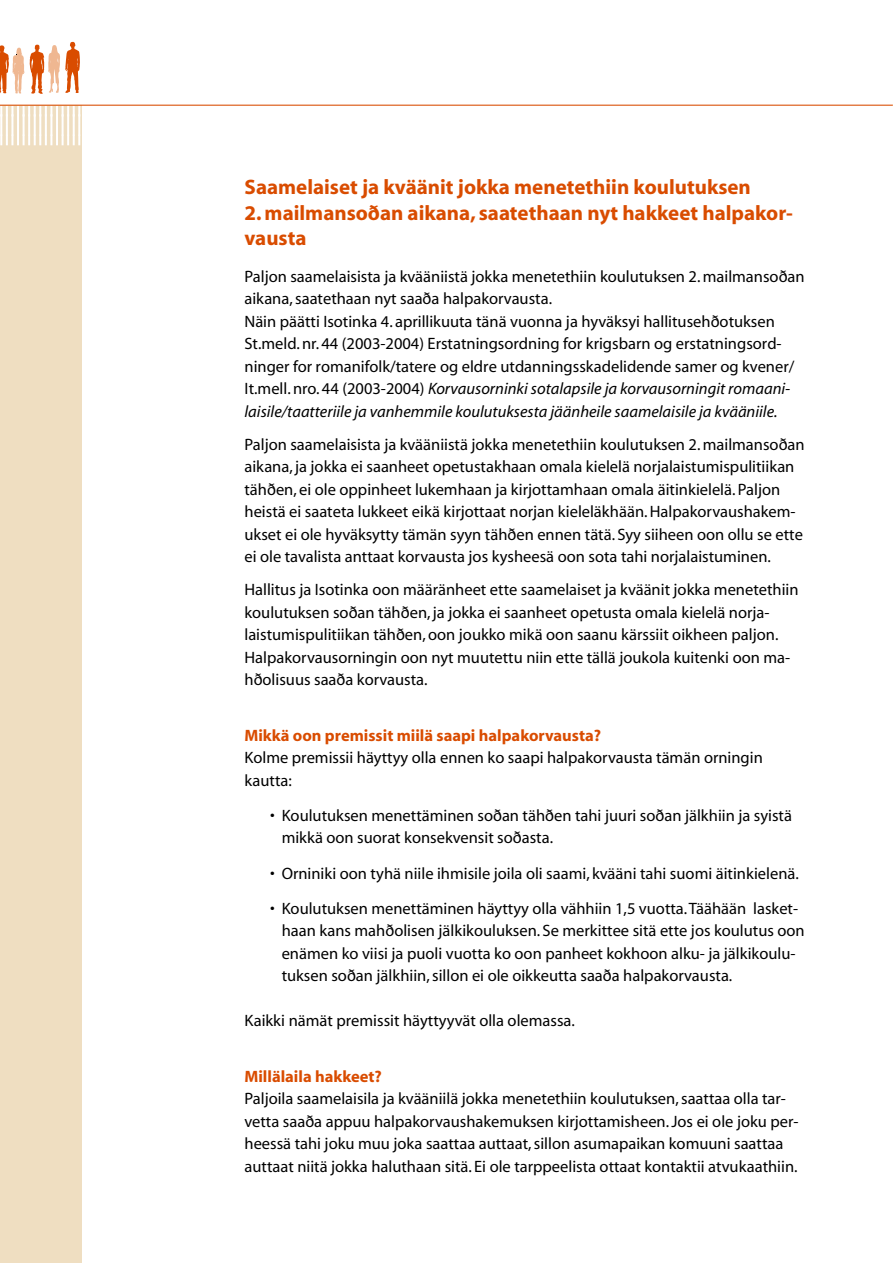
<style>
.page{position:relative;width:893px;height:1263px;background:#fff}
.page>*{position:absolute;margin:0;border:0;box-sizing:border-box;transform-origin:0 0}
.t1{font:700 21px/25.5px "Sam Myriad";color:#d94c00}
.t2{font:16.5px/22.5px "Sam Myriad";color:#000}
.t3{font:700 16.5px "Sam Myriad";color:#d94c00}
.s1{font-style:italic}
</style>
<div class="page">
<div style="left:0;top:105px;width:82px;height:1158px;background:#efdec1"></div>
<svg style="left:0;top:106px;width:81px;height:39px"></svg>
<hr style="left:0;top:105px;width:893px;height:1px;background:#d94c00">
<svg style="left:0;top:42px;width:80px;height:52px"></svg>
<p class="t1" style="left:244px;top:175px;width:550px">Saamelaiset ja kväänit jokka menetethiin koulutuksen<br>2.mailmansoðan aikana, saatethaan nyt hakkeet halpakor&shy;vausta</p>
<p class="t2" style="left:244px;top:265px;width:562px">Paljon saamelaisista ja kvääniistä jokka menetethiin koulutuksen 2. mailmansoðan aikana, saatethaan nyt saaða halpakorvausta.<br>Näin päätti Isotinka 4. aprillikuuta tänä vuonna ja hyväksyi hallitusehðotuksen St.meld. nr. 44 (2003-2004) Erstatningsordning for krigsbarn og erstatningsord&shy;ninger for romanifolk/tatere og eldre utdanningsskadelidende samer og kvener/ It.mell. nro. 44 (2003-2004) <span class="s1">Korvausorninki sotalapsile ja korvausorningit romaani&shy;laisile/taatteriile ja vanhemmile koulutuksesta jäänheile saamelaisile ja kvääniile.</span></p>
<p class="t2" style="left:244px;top:433px;width:562px">Paljon saamelaisista ja kvääniistä jokka menetethiin koulutuksen 2. mailmansoðan aikana, ja jokka ei saanheet opetustakhaan omala kielelä norjalaistumispulitiikan tähðen, ei ole oppinheet lukemhaan ja kirjottamhaan omala äitinkielelä. Paljon heistä ei saateta lukkeet eikä kirjottaat norjan kieleläkhään. Halpakorvaushakem&shy;ukset ei ole hyväksytty tämän syyn tähðen ennen tätä. Syy siiheen oon ollu se ette ei ole tavalista anttaat korvausta jos kysheesä oon sota tahi norjalaistuminen.</p>
<p class="t2" style="left:244px;top:579px;width:556px">Hallitus ja Isotinka oon määränheet ette saamelaiset ja kväänit jokka menetethiin koulutuksen soðan tähðen, ja jokka ei saanheet opetusta omala kielelä norja&shy;laistumispulitiikan tähðen, oon joukko mikä oon saanu kärssiit oikheen paljon.<br>Halpakorvausorningin oon nyt muutettu niin ette tällä joukola kuitenki oon ma&shy;hðolisuus saaða korvausta.</p>
<p class="t3" style="left:244px;top:726px;width:358px">Mikkä oon premissit miilä saapi halpakorvausta?</p>
<p class="t2" style="left:244px;top:747px;width:520px">Kolme premissii häyttyy olla ennen ko saapi halpakorvausta tämän orningin kautta:</p>
<p class="t2" style="left:282px;top:805px;width:512px;text-indent:-12px">• Koulutuksen menettäminen soðan tähðen tahi juuri soðan jälkhiin ja syistä mikkä oon suorat konsekvensit soðasta.</p>
<p class="t2" style="left:270px;top:862px;width:530px">• Orniniki oon tyhä niile ihmisile joila oli saami, kvääni tahi suomi äitinkielenä.</p>
<p class="t2" style="left:282px;top:898px;width:525px;text-indent:-12px">• Koulutuksen menettäminen häyttyy olla vähhiin 1,5 vuotta. Täähään lasket&shy;haan kans mahðolisen jälkikouluksen. Se merkittee sitä ette jos koulutus oon enämen ko viisi ja puoli vuotta ko oon panheet kokhoon alku- ja jälkikoulu&shy;tuksen soðan jälkhiin, sillon ei ole oikkeutta saaða halpakorvausta.</p>
<p class="t2" style="left:244px;top:1010px;width:332px">Kaikki nämät premissit häyttyyvät olla olemassa.</p>
<p class="t3" style="left:244px;top:1068px;width:139px">Millälaila hakkeet?</p>
<p class="t2" style="left:244px;top:1088px;width:555px">Paljoila saamelaisila ja kvääniilä jokka menetethiin koulutuksen, saattaa olla tar&shy;vetta saaða appuu halpakorvaushakemuksen kirjottamisheen. Jos ei ole joku per&shy;heessä tahi joku muu joka saattaa auttaat, sillon asumapaikan komuuni saattaa auttaat niitä jokka haluthaan sitä. Ei ole tarppeelista ottaat kontaktii atvukaathiin.</p>
</div>
